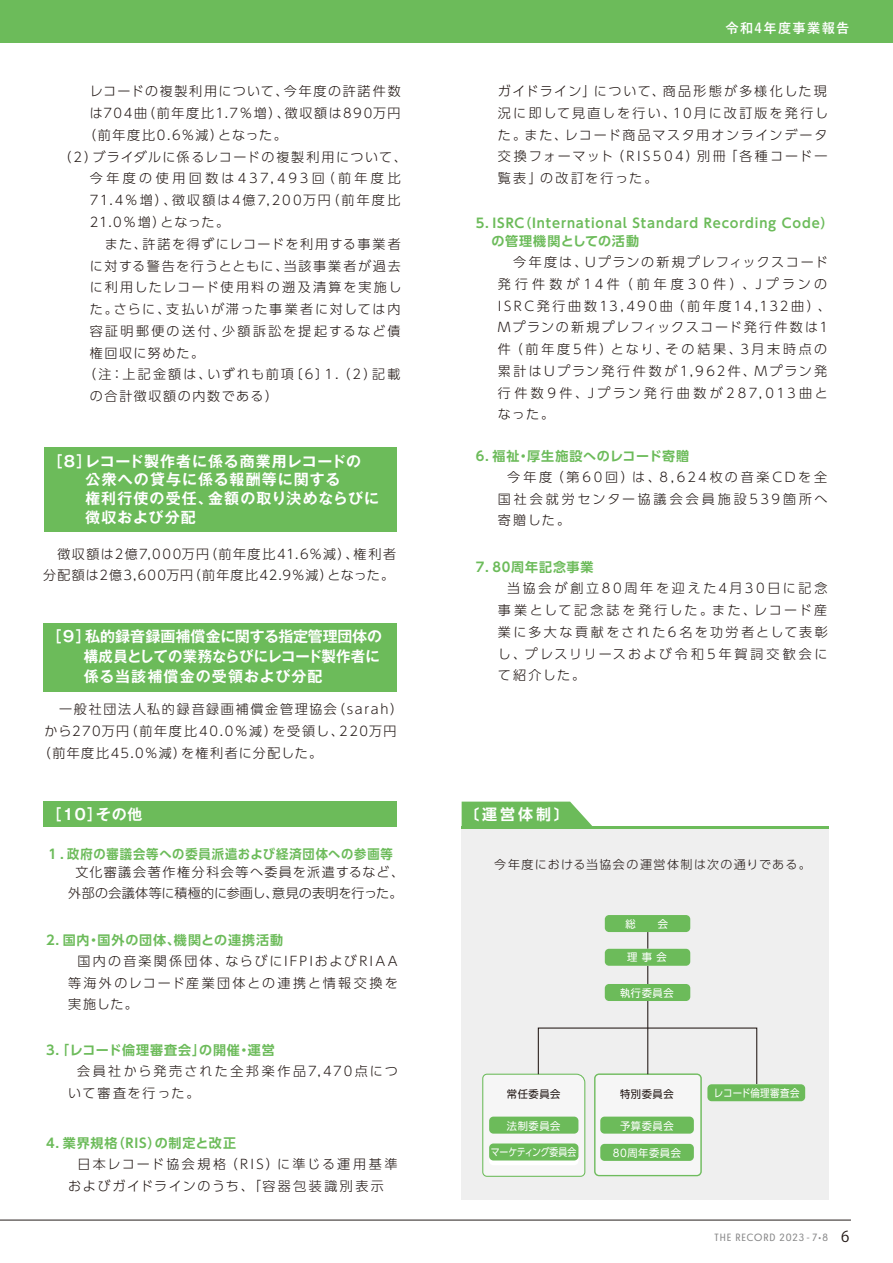
<style>
.page{position:relative;width:893px;height:1263px;background:#fff}
.page>*{position:absolute;margin:0;border:0;box-sizing:border-box;transform-origin:0 0}
.t1{font:700 15px/18.8px "Gothic MB101 Pr 5 De";letter-spacing:.07em;color:#fff}
.t2{font:700 15px/20.2px "Gothic MB101 Pr 5 De";letter-spacing:.005em;color:#fff}
.t3{font:700 15px "Gothic MB101 Pr 5 De";letter-spacing:.045em;color:#fff}
.t4{font:700 15px "UD Shin Go Pro De";color:#fff}
.t5{font:15px "Koz Go Pr 6 N";color:#221815}
.t6{font:700 13.5px "Yu Go";letter-spacing:.1em;color:#fff}
.t7{font:300 13.05px/21.8px "UD Shin Go Pro";letter-spacing:.14em;color:#221815;text-align:justify}
.t8{font:300 13.05px/21.8px "UD Shin Go Pro";letter-spacing:.18em;color:#221815}
.t9{font:700 13.05px/18px "UD Shin Go Pro De";letter-spacing:.065em;color:#6cbb5a}
.t10{font:300 13.05px "UD Shin Go Pro";letter-spacing:.12em;color:#221815}
.t11{font:300 13.05px/21px "UD Shin Go Pro";letter-spacing:.095em;color:#221815}
.t12{font:300 13.05px/21.8px "UD Shin Go Pro";letter-spacing:.16em;color:#221815}
.t13{font:300 13.05px/21.8px "UD Shin Go Pro";letter-spacing:.04em;color:#221815;text-align:center}
.t14{font:300 13.05px "UD Shin Go Pro";letter-spacing:.105em;color:#221815}
.t15{font:300 13.05px/21.8px "UD Shin Go Pro";letter-spacing:.165em;color:#221815;text-align:center}
.t16{font:300 13.05px "UD Shin Go Pro";letter-spacing:.115em;color:#221815}
.t17{font:300 13.05px "UD Shin Go Pro";letter-spacing:.11em;color:#221815}
.t18{font:300 13.05px "UD Shin Go Pro";letter-spacing:.255em;color:#221815}
.t19{font:300 13.05px "UD Shin Go Pro";letter-spacing:.17em;color:#221815}
.t20{font:300 12px "UD Shin Go Pro";letter-spacing:.105em;color:#221815}
.t21{font:10.5px "UD Shin Go Pro";letter-spacing:.05em;color:#fff}
.t22{font:10.5px "Le Havre";letter-spacing:.095em;color:#89898a}
.t23{font:10.5px "UD Shin Go Pro";letter-spacing:.05em;color:#221815}
.t24{font:10.5px "UD Shin Go Pro";letter-spacing:-.015em;color:#fff;scale:.85 1}
.t25{font:10.5px "UD Shin Go Pro";letter-spacing:.05em;color:#fff;scale:.9 1}
</style>
<div class="page">
<hr style="left:0;top:1220px;width:851px;height:1px;background:#251e1b">
<div style="left:462px;top:829px;width:367px;height:370px;background:#efefef"></div>
<svg style="left:482px;top:1027px;width:276px;height:150px"></svg>
<hr style="left:647px;top:915px;width:1px;height:159px;background:#221815">
<svg style="left:489px;top:1148px;width:89px;height:17px"></svg>
<div style="left:707px;top:1084px;width:98px;height:17px;background:#6cbb5a;border-radius:4px"></div>
<div style="left:600px;top:1116px;width:94px;height:17px;background:#6cbb5a;border-radius:4px"></div>
<div style="left:600px;top:1144px;width:94px;height:17px;background:#6cbb5a;border-radius:4px"></div>
<div style="left:489px;top:1116px;width:89px;height:17px;background:#6cbb5a;border-radius:4px"></div>
<div style="left:489px;top:1143px;width:89px;height:17px;background:#6cbb5a;border-radius:4px"></div>
<div style="left:605px;top:949px;width:85px;height:17px;background:#6cbb5a;border-radius:4px"></div>
<div style="left:605px;top:984px;width:85px;height:17px;background:#6cbb5a;border-radius:4px"></div>
<div style="left:605px;top:915px;width:85px;height:17px;background:#6cbb5a;border-radius:4px"></div>
<div style="left:43px;top:623px;width:354px;height:69px;background:#6cbb5a"></div>
<div style="left:44px;top:447px;width:353px;height:85px;background:#6cbb5a"></div>
<div style="left:43px;top:802px;width:354px;height:25px;background:#6cbb5a"></div>
<div style="left:0;top:0;width:893px;height:43px;background:#6cbb5a"></div>
<svg style="left:462px;top:802px;width:132px;height:25px;background:#79c169"></svg>
<hr style="left:462px;top:827px;width:367px;height:2px;background:#6cbb5a">
<p class="t10" style="left:90px;top:81px;width:312px">レコードの複製利用について、今年度の許諾件数</p>
<p class="t10" style="left:90px;top:103px;width:312px">は704曲（前年度比1.7％増）、徴収額は890万円</p>
<p class="t10" style="left:83px;top:124px;width:205px">（前年度比0.6％減）となった。</p>
<p class="t14" style="left:59px;top:146px;width:350px">（2）ブライダルに係るレコードの複製利用について、</p>
<p class="t18" style="left:90px;top:168px;width:312px">今年度の使用回数は437,493回（前年度比</p>
<p class="t7" style="left:90px;top:189px;width:312px">71.4％増）、徴収額は4億7,200万円（前年度比</p>
<p class="t7" style="left:90px;top:211px;width:141px">21.0％増）となった。</p>
<p class="t16" style="left:90px;top:233px;width:312px">　また、許諾を得ずにレコードを利用する事業者</p>
<p class="t16" style="left:90px;top:255px;width:312px">に対する警告を行うとともに、当該事業者が過去</p>
<p class="t7" style="left:90px;top:276px;width:313px">に利用したレコード使用料の遡及清算を実施し</p>
<p class="t7" style="left:90px;top:298px;width:312px">た。さらに、支払いが滞った事業者に対しては内</p>
<p class="t19" style="left:90px;top:320px;width:312px">容証明郵便の送付、少額訴訟を提起するなど債</p>
<p class="t17" style="left:90px;top:342px;width:116px">権回収に努めた。</p>
<p class="t12" style="left:83px;top:363px;width:319px">（注：上記金額は、いずれも前項〔6〕1．（2）記載</p>
<p class="t10" style="left:90px;top:385px;width:190px">の合計徴収額の内数である）</p>
<p class="t1" style="left:85px;top:450px;width:296px;text-indent:-37px">［8］レコード製作者に係る商業用レコードの公衆への貸与に係る報酬等に関する<br>権利行使の受任、金額の取り決めならびに徴収および分配</p>
<p class="t11" style="left:43px;top:543px;width:355px">　徴収額は2億7,000万円（前年度比41.6％減）、権利者分配額は2億3,600万円（前年度比42.9％減）となった。</p>
<p class="t2" style="left:84px;top:625px;width:300px;text-indent:-37px">［９］私的録音録画補償金に関する指定管理団体の構成員としての業務ならびにレコード製作者に係る当該補償金の受領および分配</p>
<p class="t7" style="left:44px;top:698px;width:360px">　一般社団法人私的録音録画補償金管理協会（sarah）</p>
<p class="t17" style="left:44px;top:720px;width:354px">から270万円（前年度比40.0％減）を受領し、220万円</p>
<p class="t14" style="left:38px;top:742px;width:286px">（前年度比45.0％減）を権利者に分配した。</p>
<p class="t3" style="left:47px;top:802px;width:97px">［１０］その他</p>
<p class="t9" style="left:46px;top:844px;width:348px">１．政府の審議会等への委員派遣および経済団体への参画等</p>
<p class="t13" style="left:68px;top:860px;width:337px">文化審議会著作権分科会等へ委員を派遣するなど、外部の会議体等に積極的に参画し、意見の表明を行った。</p>
<p class="t9" style="left:46px;top:930px;width:238px">2．国内・国外の団体、機関との連携活動</p>
<p class="t7" style="left:68px;top:949px;width:331px;text-indent:9px">国内の音楽関係団体、ならびにIFPIおよびRIAA等海外のレコード産業団体との連携と情報交換を実施した。</p>
<p class="t9" style="left:46px;top:1040px;width:230px">3．「レコード倫理審査会」の開催・運営</p>
<p class="t12" style="left:68px;top:1059px;width:331px;text-indent:-6px">　会員社から発売された全邦楽作品7,470点について審査を行った。</p>
<p class="t9" style="left:46px;top:1133px;width:191px">4．業界規格（RIS）の制定と改正</p>
<p class="t15" style="left:62px;top:1152px;width:337px">　日本レコード協会規格（RIS）に準じる運用基準およびガイドラインのうち、「容器包装識別表示</p>
<p class="t6" style="left:725px;top:21px;width:126px">令和4年度事業報告</p>
<p class="t6" style="left:751px;top:21px;width:15px">３</p>
<p class="t7" style="left:498px;top:80px;width:332px">ガイドライン」について、商品形態が多様化した現況に即して見直しを行い、10月に改訂版を発行した。また、レコード商品マスタ用オンラインデータ交換フォーマット（RIS504）別冊「各種コード一覧表」の改訂を行った。</p>
<p class="t9" style="left:491px;top:214px;width:344px;text-indent:-16px">5．ISRC（International Standard Recording Code）の管理機関としての活動</p>
<p class="t8" style="left:498px;top:251px;width:335px">　今年度は、Uプランの新規プレフィックスコード発行件数が14件（前年度30件）、Jプランの<br>ISRC発行曲数13,490曲（前年度14,132曲）、<br>Mプランの新規プレフィックスコード発行件数は1件（前年度5件）となり、その結果、3月末時点の累計はUプラン発行件数が1,962件、Mプラン発行件数9件、Jプラン発行曲数が287,013曲となった。</p>
<p class="t9" style="left:476px;top:446px;width:215px">6．福祉・厚生施設へのレコード寄贈</p>
<p class="t7" style="left:498px;top:465px;width:331px;text-indent:-6px">　今年度（第60回）は、8,624枚の音楽CDを全国社会就労センター協議会会員施設539箇所へ寄贈した。</p>
<p class="t9" style="left:476px;top:558px;width:119px">7．80周年記念事業</p>
<p class="t7" style="left:498px;top:577px;width:332px;text-indent:-6px">　当協会が創立80周年を迎えた4月30日に記念事業として記念誌を発行した。また、レコード産業に多大な貢献をされた6名を功労者として表彰し、プレスリリースおよび令和5年賀詞交歓会にて紹介した。</p>
<p class="t4" style="left:464px;top:802px;width:106px">〔運営体制〕</p>
<p class="t20" style="left:494px;top:854px;width:318px">今年度における当協会の運営体制は次の通りである。</p>
<p class="t21" style="left:626px;top:915px;width:44px">総　　会</p>
<p class="t21" style="left:627px;top:948px;width:41px">理 事 会</p>
<p class="t21" style="left:620px;top:984px;width:55px">執行委員会</p>
<p class="t23" style="left:507px;top:1085px;width:55px">常任委員会</p>
<p class="t23" style="left:620px;top:1085px;width:55px">特別委員会</p>
<p class="t25" style="left:714px;top:1084px;width:97px">レコード倫理審査会</p>
<p class="t21" style="left:620px;top:1117px;width:55px">予算委員会</p>
<p class="t21" style="left:613px;top:1144px;width:70px">80周年委員会</p>
<p class="t21" style="left:507px;top:1117px;width:55px">法制委員会</p>
<p class="t24" style="left:491px;top:1144px;width:102px">マーケティング委員会</p>
<p class="t22" style="left:714px;top:1231px;width:115px">THE RECORD 2023 - 7•8</p>
<p class="t5" style="left:841px;top:1228px;width:10px">6</p>
</div>
